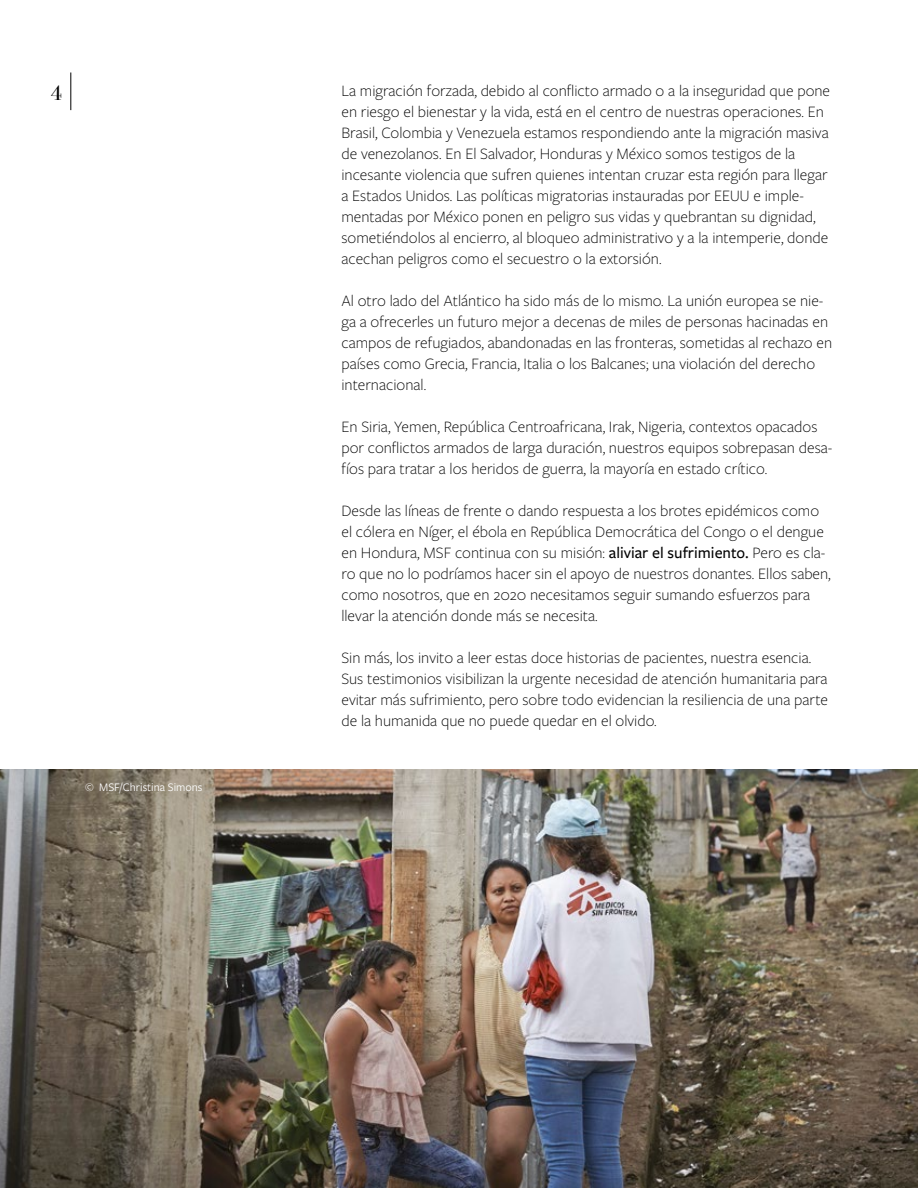
<style>
.page{position:relative;width:918px;height:1188px;background:#fff}
.page>*{position:absolute;margin:0;border:0;box-sizing:border-box;transform-origin:0 0}
.t1{font:21px "Bodoni Svty Two ITCTT";color:#000}
.t2{font:300 16.5px/21px "Freight Sans Pro";color:#000}
.t3{font:12px "Freight Sans Pro";color:#fff}
.s1{font-weight:500}
</style>
<div class="page">
<img style="left:0;top:770px;width:918px;height:418px">
<hr style="left:70px;top:72px;width:1px;height:38px;background:#000">
<p class="t1" style="left:51px;top:76px;width:13px">4</p>
<p class="t3" style="left:85px;top:779px;width:119px">© MSF/Christina Simons</p>
<p class="t2" style="left:341px;top:80px;width:490px">La migración forzada, debido al conflicto armado o a la inseguridad que pone en riesgo el bienestar y la vida, está en el centro de nuestras operaciones. En Brasil, Colombia y Venezuela estamos respondiendo ante la migración masiva de venezolanos. En El Salvador, Honduras y México somos testigos de la incesante violencia que sufren quienes intentan cruzar esta región para llegar a Estados Unidos. Las políticas migratorias instauradas por EEUU e imple&shy;mentadas por México ponen en peligro sus vidas y quebrantan su dignidad, sometiéndolos al encierro, al bloqueo administrativo y a la intemperie, donde acechan peligros como el secuestro o la extorsión.</p>
<p class="t2" style="left:341px;top:290px;width:492px">Al otro lado del Atlántico ha sido más de lo mismo. La unión europea se nie&shy;ga a ofrecerles un futuro mejor a decenas de miles de personas hacinadas en campos de refugiados, abandonadas en las fronteras, sometidas al rechazo en países como Grecia, Francia, Italia o los Balcanes; una violación del derecho internacional.</p>
<p class="t2" style="left:341px;top:416px;width:492px">En Siria, Yemen, República Centroafricana, Irak, Nigeria, contextos opacados por conflictos armados de larga duración, nuestros equipos sobrepasan desa&shy;fíos para tratar a los heridos de guerra, la mayoría en estado crítico.</p>
<p class="t2" style="left:341px;top:500px;width:491px">Desde las líneas de frente o dando respuesta a los brotes epidémicos como el cólera en Níger, el ébola en República Democrática del Congo o el dengue en Hondura, MSF continua con su misión: <span class="s1">aliviar el sufrimiento.</span> Pero es cla&shy;ro que no lo podríamos hacer sin el apoyo de nuestros donantes. Ellos saben, como nosotros, que en 2020 necesitamos seguir sumando esfuerzos para llevar la atención donde más se necesita.</p>
<p class="t2" style="left:341px;top:647px;width:488px">Sin más, los invito a leer estas doce historias de pacientes, nuestra esencia.<br>Sus testimonios visibilizan la urgente necesidad de atención humanitaria para evitar más sufrimiento, pero sobre todo evidencian la resiliencia de una parte de la humanida que no puede quedar en el olvido.</p>
</div>
